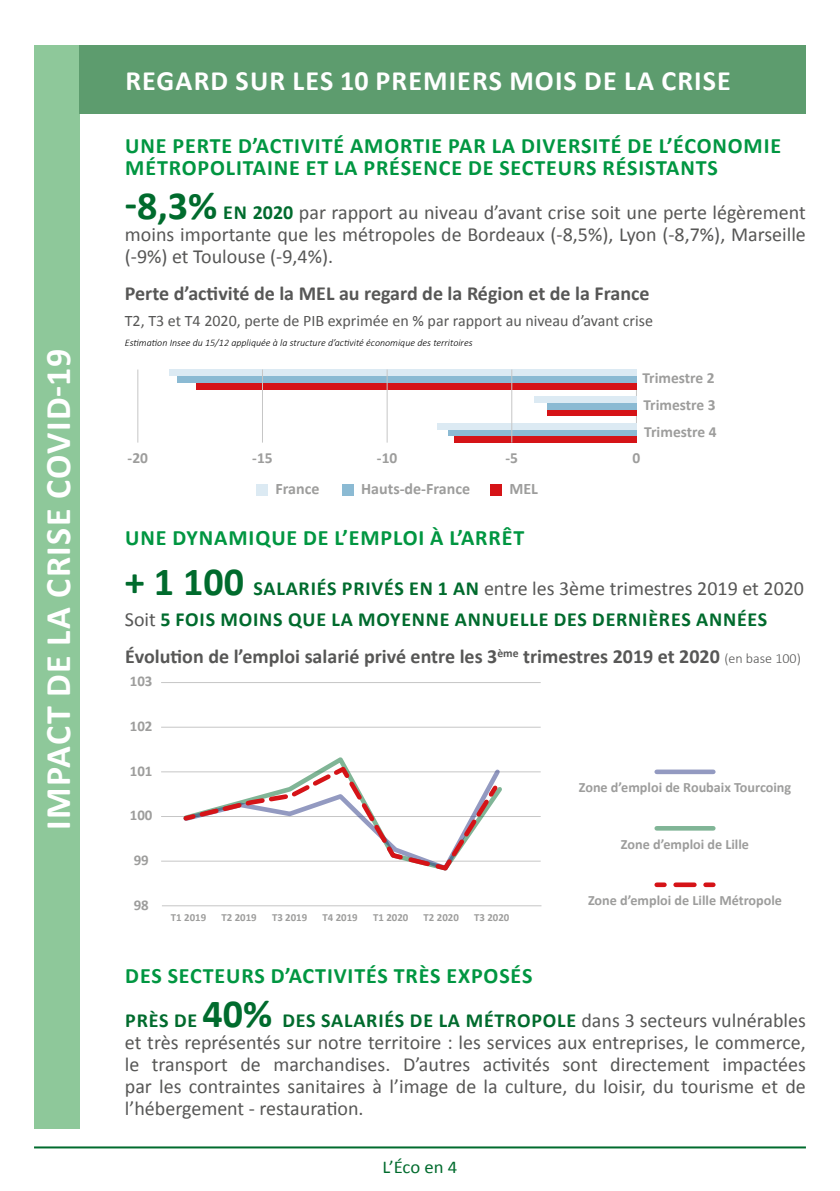
<style>
.page{position:relative;width:840px;height:1191px;background:#fff}
.page>*{position:absolute;margin:0;border:0;box-sizing:border-box;transform-origin:0 0}
.t1{font:700 36px "Calibri";letter-spacing:.04em;color:#fff}
.t2{font:700 28px "Calibri";letter-spacing:.04em;color:#fff}
.t3{font:700 22px/22px "Calibri";letter-spacing:.04em;color:#009641}
.t4{font:20px/22px "Calibri";color:#575756;text-align:justify}
.t5{font:700 20px "Calibri";color:#575756}
.t6{font:700 20px/31.6px "Calibri";letter-spacing:.04em;color:#006b2d}
.t7{font:18px "Calibri";color:#006b2d;scale:1.04 1}
.t8{font:16px "Calibri";color:#575756}
.t9{font:700 16px "Calibri";color:#9d9d9c}
.t10{font:700 15.4px/26.8px "Calibri";color:#9d9d9c}
.t11{font:700 14.8px "Calibri";color:#9d9d9c}
.t12{font:700 14.2px "Calibri";color:#9d9d9c}
.t13{font:700 10.8px "Calibri";color:#9d9d9c}
.t14{font:italic 300 10px "Calibri";color:#000}
.s1{font-weight:700;font-size:40px;color:#006b2d}
.s2{font-weight:700;color:#006b2d}
.s3{font-size:40px}
.s4{font-weight:400;color:#575756}
.s5{font-weight:300;font-size:14px}
</style>
<div class="page">
<hr style="left:34px;top:1146px;width:771px;height:2px;background:#006b2d">
<div style="left:34px;top:45px;width:45px;height:1083px;background:#8ec89a"></div>
<div style="left:79px;top:45px;width:726px;height:68px;background:#5d9c6e"></div>
<hr style="left:635px;top:369px;width:1px;height:73px;background:#c6c6c6">
<div style="left:256px;top:484px;width:12px;height:12px;background:#dceaf3"></div>
<div style="left:342px;top:484px;width:11px;height:12px;background:#8bbad3"></div>
<div style="left:490px;top:484px;width:11px;height:12px;background:#d51317"></div>
<div style="left:196px;top:383px;width:440px;height:6px;background:#d51317"></div>
<div style="left:177px;top:376px;width:459px;height:7px;background:#8bbad3"></div>
<div style="left:169px;top:369px;width:467px;height:7px;background:#dceaf3"></div>
<div style="left:546px;top:409px;width:90px;height:7px;background:#d51317"></div>
<div style="left:546px;top:403px;width:90px;height:6px;background:#8bbad3"></div>
<div style="left:453px;top:436px;width:183px;height:7px;background:#d51317"></div>
<div style="left:447px;top:429px;width:189px;height:7px;background:#8bbad3"></div>
<div style="left:437px;top:422px;width:199px;height:7px;background:#dceaf3"></div>
<hr style="left:137px;top:369px;width:1px;height:73px;background:#c6c6c6">
<hr style="left:262px;top:369px;width:1px;height:73px;background:#c6c6c6">
<hr style="left:386px;top:369px;width:1px;height:73px;background:#c6c6c6">
<hr style="left:511px;top:369px;width:1px;height:73px;background:#c6c6c6">
<div style="left:533px;top:396px;width:103px;height:7px;background:#dceaf3"></div>
<hr style="left:161px;top:682px;width:379px;height:1px;background:#c6c6c6">
<hr style="left:161px;top:727px;width:379px;height:1px;background:#c6c6c6">
<hr style="left:162px;top:905px;width:379px;height:1px;background:#c6c6c6">
<hr style="left:161px;top:860px;width:379px;height:1px;background:#c6c6c6">
<hr style="left:161px;top:816px;width:379px;height:1px;background:#c6c6c6">
<hr style="left:161px;top:771px;width:379px;height:1px;background:#c6c6c6">
<div style="left:656px;top:882px;width:8px;height:5px;background:#d51317"></div>
<svg style="left:675px;top:882px;width:22px;height:5px"></svg>
<div style="left:705px;top:882px;width:8px;height:5px;background:#d51317"></div>
<hr style="left:656px;top:826px;width:57px;height:4px;background:#80b596">
<div style="left:656px;top:769px;width:57px;height:5px;background:#939ac1"></div>
<svg style="left:180px;top:757px;width:321px;height:114px"></svg>
<h1 class="t1" style="left:35px;top:830px;width:482px;rotate:-90deg">IMPACT DE LA CRISE COVID-19</h1>
<h2 class="t2" style="left:125px;top:63px;width:606px">REGARD SUR LES 10 PREMIERS MOIS DE LA CRISE</h2>
<p class="t3" style="left:125px;top:134px;width:657px">UNE PERTE D’ACTIVITÉ AMORTIE PAR LA DIVERSITÉ DE L’ÉCONOMIE<br>MÉTROPOLITAINE ET LA PRÉSENCE DE SECTEURS RÉSISTANTS</p>
<p class="t4" style="left:125px;top:202px;width:682px"><span class="s1">-8,3%</span> <span class="s2">EN 2020</span> par rapport au niveau d’avant crise soit une perte légèrement moins importante que les métropoles de Bordeaux (-8,5%), Lyon (-8,7%), Marseille (-9%) et Toulouse (-9,4%).</p>
<p class="t5" style="left:125px;top:281px;width:526px">Perte d’activité de la MEL au regard de la Région et de la France</p>
<p class="t8" style="left:125px;top:311px;width:529px">T2, T3 et T4 2020, perte de PIB exprimée en % par rapport au niveau d’avant crise</p>
<p class="t14" style="left:125px;top:336px;width:349px">Estimation Insee du 15/12 appliquée à la structure d’activité économique des territoires</p>
<p class="t10" style="left:642px;top:365px;width:76px">Trimestre 2<br>Trimestre 3<br>Trimestre 4</p>
<p class="t10" style="left:127px;top:445px;width:22px">-20</p>
<p class="t10" style="left:252px;top:445px;width:22px">-15</p>
<p class="t10" style="left:377px;top:445px;width:22px">-10</p>
<p class="t10" style="left:505px;top:445px;width:14px">-5</p>
<p class="t10" style="left:632px;top:445px;width:9px">0</p>
<p class="t9" style="left:275px;top:479px;width:45px">France</p>
<p class="t9" style="left:361px;top:479px;width:110px">Hauts-de-France</p>
<p class="t9" style="left:509px;top:479px;width:30px">MEL</p>
<p class="t3" style="left:125px;top:526px;width:400px">UNE DYNAMIQUE DE L’EMPLOI À L’ARRÊT</p>
<p class="t6" style="left:125px;top:572px;width:680px"><span class="s3">+ 1 100</span> SALARIÉS PRIVÉS EN 1 AN <span class="s4">entre les 3ème trimestres 2019 et 2020<br>Soit</span> 5 FOIS MOINS QUE LA MOYENNE ANNUELLE DES DERNIÈRES ANNÉES</p>
<p class="t5" style="left:125px;top:644px;width:676px">Évolution de l’emploi salarié privé entre les 3<sup>ème</sup> trimestres 2019 et 2020 <span class="s5">(en base 100)</span></p>
<p class="t11" style="left:130px;top:672px;width:24px">103</p>
<p class="t11" style="left:130px;top:716px;width:24px">102</p>
<p class="t11" style="left:130px;top:761px;width:24px">101</p>
<p class="t11" style="left:130px;top:806px;width:24px">100</p>
<p class="t11" style="left:134px;top:850px;width:17px">99</p>
<p class="t11" style="left:134px;top:895px;width:17px">98</p>
<p class="t12" style="left:587px;top:891px;width:195px">Zone d’emploi de Lille Métropole</p>
<p class="t12" style="left:578px;top:778px;width:214px">Zone d’emploi de Roubaix Tourcoing</p>
<p class="t12" style="left:620px;top:835px;width:130px">Zone d’emploi de Lille</p>
<p class="t13" style="left:171px;top:910px;width:37px">T1 2019</p>
<p class="t13" style="left:221px;top:910px;width:37px">T2 2019</p>
<p class="t13" style="left:272px;top:910px;width:37px">T3 2019</p>
<p class="t13" style="left:322px;top:910px;width:37px">T4 2019</p>
<p class="t13" style="left:373px;top:910px;width:37px">T1 2020</p>
<p class="t13" style="left:423px;top:910px;width:37px">T2 2020</p>
<p class="t13" style="left:474px;top:910px;width:37px">T3 2020</p>
<p class="t3" style="left:125px;top:964px;width:408px">DES SECTEURS D’ACTIVITÉS TRÈS EXPOSÉS</p>
<p class="t4" style="left:125px;top:1009px;width:682px"><span class="s2">PRÈS DE</span> <span class="s1">40%</span> <span class="s2">DES SALARIÉS DE LA MÉTROPOLE</span> dans 3 secteurs vulnérables et très représentés sur notre territoire : les services aux entreprises, le commerce, le transport de marchandises. D’autres activités sont directement impactées par les contraintes sanitaires à l’image de la culture, du loisir, du tourisme et de l’hébergement - restauration.</p>
<p class="t7" style="left:382px;top:1155px;width:73px">L’Éco en 4</p>
</div>
